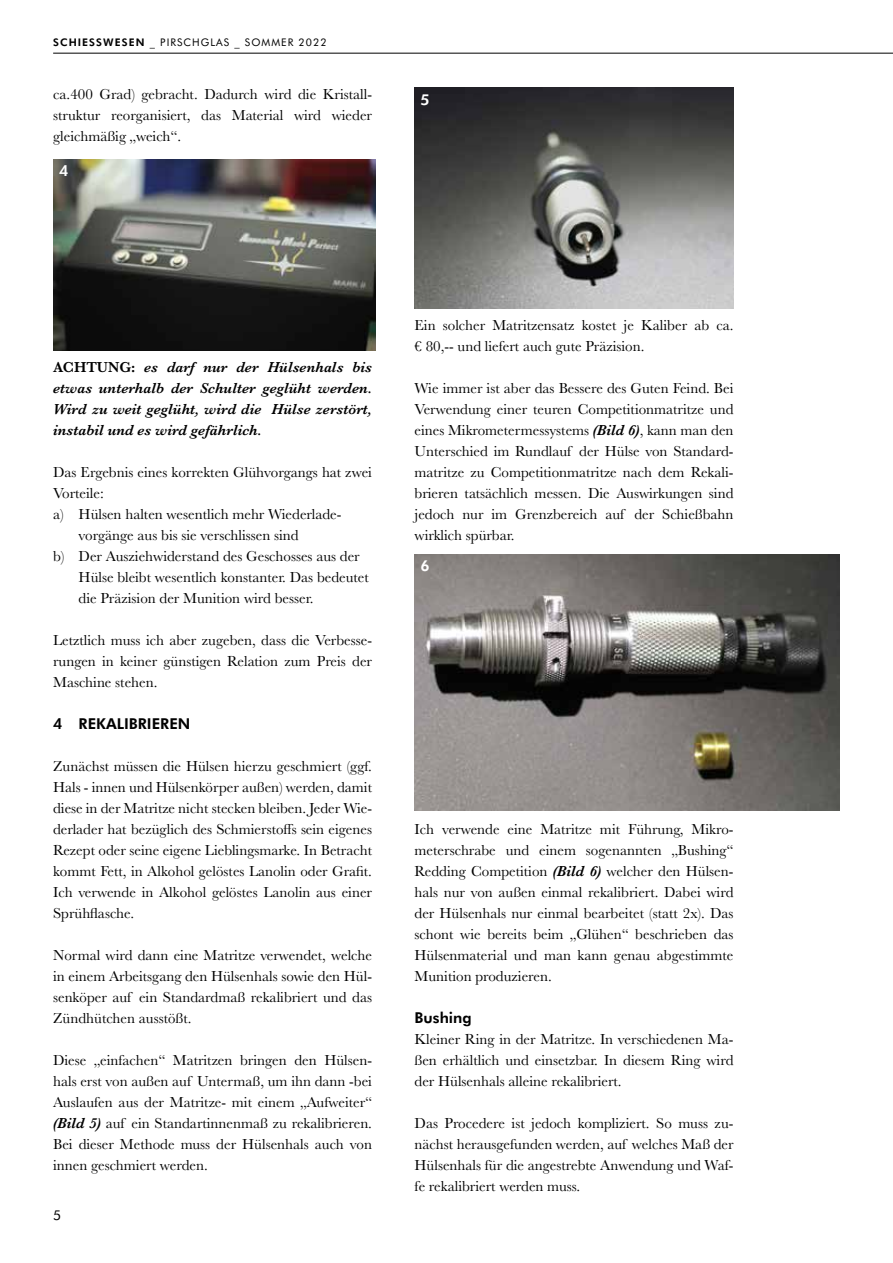
<style>
.page{position:relative;width:893px;height:1263px;background:#fff}
.page>*{position:absolute;margin:0;border:0;box-sizing:border-box;transform-origin:0 0}
.t1{font:15px/21px "Baskerville";color:#000;text-align:justify}
.t2{font:italic 600 15px/21px "Baskerville";color:#000;text-align:justify}
.t3{font:800 15px "Futura BT";color:#000}
.t4{font:800 15px "Futura BT";color:#fff}
.t5{font:13.5px "Futura BT";color:#000}
.t6{font:10.5px "Futura BT";letter-spacing:.1em;color:#000}
.s1{font-weight:800}
.s2{font-style:normal}
.s3{font-weight:600;font-style:italic}
</style>
<div class="page">
<hr style="left:53px;top:53px;width:840px;height:1px;background:#000">
<img style="left:53px;top:159px;width:322px;height:192px">
<img style="left:415px;top:87px;width:318px;height:222px">
<img style="left:415px;top:555px;width:425px;height:255px">
<p class="t6" style="left:53px;top:36px;width:275px"><span class="s1">SCHIESSWESEN</span> _ PIRSCHGLAS _ SOMMER 2022</p>
<p class="t1" style="left:53px;top:83px;width:320px">ca.400 Grad) gebracht. Dadurch wird die Kristall&shy;struktur reorganisiert, das Material wird wieder gleichmäßig „weich“.</p>
<p class="t4" style="left:59px;top:162px;width:11px">4</p>
<p class="t4" style="left:421px;top:91px;width:11px">5</p>
<p class="t2" style="left:53px;top:356px;width:320px"><span class="s2">ACHTUNG:</span> es darf nur der Hülsenhals bis etwas unterhalb der Schulter geglüht werden.<br>Wird zu weit geglüht, wird die Hülse zerstört, instabil und es wird gefährlich.</p>
<p class="t1" style="left:53px;top:461px;width:320px">Das Ergebnis eines korrekten Glühvorgangs hat zwei</p>
<p class="t1" style="left:53px;top:482px;width:52px">Vorteile:</p>
<p class="t1" style="left:53px;top:503px;width:290px">a) Hülsen halten wesentlich mehr Wiederlade-</p>
<p class="t1" style="left:79px;top:524px;width:222px">vorgänge aus bis sie verschlissen sind</p>
<p class="t1" style="left:53px;top:545px;width:308px">b) Der Ausziehwiderstand des Geschosses aus der</p>
<p class="t1" style="left:79px;top:566px;width:292px">Hülse bleibt wesentlich konstanter. Das bedeutet</p>
<p class="t1" style="left:79px;top:587px;width:236px">die Präzision der Munition wird besser.</p>
<p class="t1" style="left:53px;top:629px;width:320px">Letztlich muss ich aber zugeben, dass die Verbesse&shy;rungen in keiner günstigen Relation zum Preis der Maschine stehen.</p>
<p class="t3" style="left:53px;top:714px;width:139px">4 REKALIBRIEREN</p>
<p class="t1" style="left:53px;top:755px;width:320px">Zunächst müssen die Hülsen hierzu geschmiert (ggf.<br>Hals - innen und Hülsenkörper außen) werden, damit diese in der Matritze nicht stecken bleiben. Jeder Wie&shy;derlader hat bezüglich des Schmierstoffs sein eigenes Rezept oder seine eigene Lieblingsmarke. In Betracht kommt Fett, in Alkohol gelöstes Lanolin oder Grafit.<br>Ich verwende in Alkohol gelöstes Lanolin aus einer Sprühflasche.</p>
<p class="t1" style="left:53px;top:944px;width:320px">Normal wird dann eine Matritze verwendet, welche in einem Arbeitsgang den Hülsenhals sowie den Hül&shy;senköper auf ein Standardmaß rekalibriert und das Zündhütchen ausstößt.</p>
<p class="t1" style="left:53px;top:1049px;width:320px">Diese „einfachen“ Matritzen bringen den Hülsen&shy;hals erst von außen auf Untermaß, um ihn dann -bei Auslaufen aus der Matritze- mit einem „Aufweiter“ <span class="s3">(Bild 5)</span> auf ein Standartinnenmaß zu rekalibrieren.<br>Bei dieser Methode muss der Hülsenhals auch von innen geschmiert werden.</p>
<p class="t5" style="left:53px;top:1207px;width:9px">5</p>
<p class="t1" style="left:415px;top:314px;width:320px">Ein solcher Matritzensatz kostet je Kaliber ab ca. € 80,-- und liefert auch gute Präzision.</p>
<p class="t1" style="left:415px;top:377px;width:320px">Wie immer ist aber das Bessere des Guten Feind. Bei Verwendung einer teuren Competitionmatritze und eines Mikrometermessystems <span class="s3">(Bild 6)</span>, kann man den Unterschied im Rundlauf der Hülse von Standard&shy;matritze zu Competitionmatritze nach dem Rekali&shy;brieren tatsächlich messen. Die Auswirkungen sind jedoch nur im Grenzbereich auf der Schießbahn wirklich spürbar.</p>
<p class="t4" style="left:421px;top:557px;width:11px">6</p>
<p class="t1" style="left:415px;top:818px;width:320px">Ich verwende eine Matritze mit Führung, Mikro&shy;meterschrabe und einem sogenannten „Bushing“ Redding Competition <span class="s3">(Bild 6)</span> welcher den Hülsen&shy;hals nur von außen einmal rekalibriert. Dabei wird der Hülsenhals nur einmal bearbeitet (statt 2x). Das schont wie bereits beim „Glühen“ beschrieben das Hülsenmaterial und man kann genau abgestimmte Munition produzieren.</p>
<p class="t3" style="left:415px;top:1008px;width:59px">Bushing</p>
<p class="t1" style="left:415px;top:1028px;width:320px">Kleiner Ring in der Matritze. In verschiedenen Ma&shy;ßen erhältlich und einsetzbar. In diesem Ring wird der Hülsenhals alleine rekalibriert.</p>
<p class="t1" style="left:415px;top:1112px;width:320px">Das Procedere ist jedoch kompliziert. So muss zu&shy;nächst herausgefunden werden, auf welches Maß der Hülsenhals für die angestrebte Anwendung und Waf&shy;fe rekalibriert werden muss.</p>
</div>
